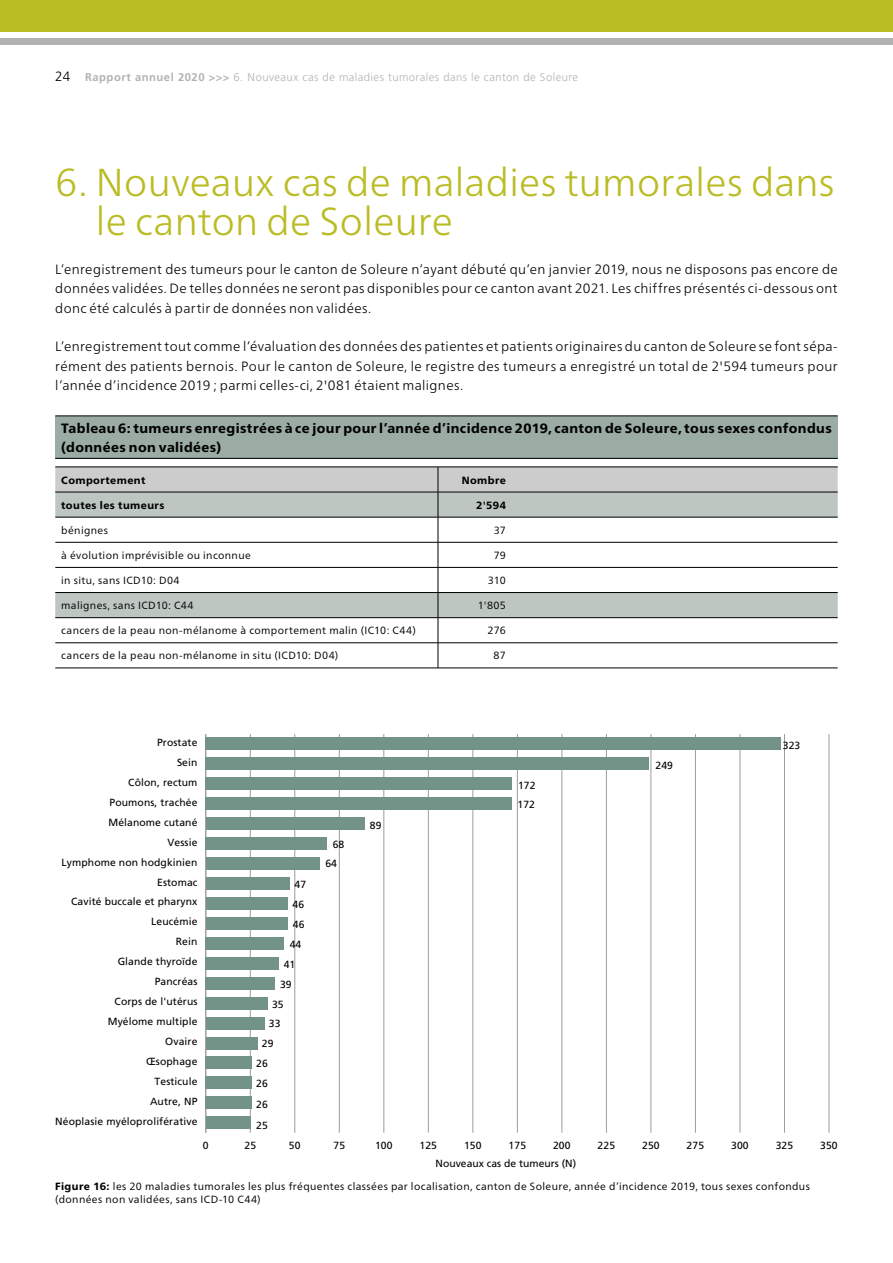
<style>
.page{position:relative;width:893px;height:1263px;background:#fff}
.page>*{position:absolute;margin:0;border:0;box-sizing:border-box;transform-origin:0 0}
.t1{font:300 39px/39px "Frutiger Neue LT Pro";letter-spacing:.005em;color:#babc23}
.t2{font:300 13.5px/19.5px "Frutiger Neue LT Pro";letter-spacing:.025em;color:#000;text-align:justify}
.t3{font:800 13.5px/19.5px "Frutiger Neue LT Pro";letter-spacing:.03em;color:#000}
.t4{font:300 11.25px "Frutiger";letter-spacing:.04em;color:#b3b2b2}
.t5{font:10.5px/13.5px "Frutiger Neue LT Pro";letter-spacing:.035em;color:#000}
.t6{font:800 10.5px "Frutiger Neue LT Pro";letter-spacing:.04em;color:#000}
.t7{font:10.35px/18.6px "Frutiger";letter-spacing:.01em;color:#000}
.s1{font-size:13.5px;color:#000}
.s2{font-weight:700}
.s3{font-weight:400}
.s4{font-weight:800}
</style>
<div class="page">
<div style="left:0;top:0;width:893px;height:32px;background:#babc23"></div>
<div style="left:0;top:38px;width:893px;height:7px;background:#b3b2b2"></div>
<hr style="left:250px;top:734px;width:1px;height:399px;background:#9d9d9c">
<hr style="left:294px;top:734px;width:1px;height:399px;background:#9d9d9c">
<hr style="left:339px;top:734px;width:1px;height:399px;background:#9d9d9c">
<hr style="left:383px;top:734px;width:1px;height:399px;background:#9d9d9c">
<hr style="left:428px;top:734px;width:1px;height:399px;background:#9d9d9c">
<hr style="left:472px;top:734px;width:1px;height:399px;background:#9d9d9c">
<hr style="left:517px;top:734px;width:1px;height:399px;background:#9d9d9c">
<hr style="left:561px;top:734px;width:1px;height:399px;background:#9d9d9c">
<hr style="left:606px;top:734px;width:1px;height:399px;background:#9d9d9c">
<hr style="left:651px;top:734px;width:1px;height:399px;background:#9d9d9c">
<hr style="left:695px;top:734px;width:1px;height:399px;background:#9d9d9c">
<hr style="left:740px;top:734px;width:1px;height:399px;background:#9d9d9c">
<hr style="left:784px;top:734px;width:1px;height:399px;background:#9d9d9c">
<hr style="left:829px;top:734px;width:1px;height:399px;background:#9d9d9c">
<hr style="left:205px;top:734px;width:1px;height:399px;background:#9d9d9c">
<div style="left:206px;top:737px;width:575px;height:13px;background:#749388"></div>
<div style="left:206px;top:757px;width:443px;height:13px;background:#749388"></div>
<div style="left:206px;top:777px;width:306px;height:13px;background:#749388"></div>
<div style="left:206px;top:797px;width:306px;height:13px;background:#749388"></div>
<div style="left:206px;top:817px;width:158px;height:13px;background:#749388"></div>
<div style="left:206px;top:837px;width:121px;height:13px;background:#749388"></div>
<div style="left:206px;top:857px;width:114px;height:13px;background:#749388"></div>
<div style="left:206px;top:877px;width:83px;height:13px;background:#749388"></div>
<div style="left:206px;top:897px;width:82px;height:13px;background:#749388"></div>
<div style="left:206px;top:917px;width:82px;height:13px;background:#749388"></div>
<div style="left:206px;top:937px;width:78px;height:13px;background:#749388"></div>
<div style="left:206px;top:957px;width:73px;height:12px;background:#749388"></div>
<div style="left:206px;top:977px;width:69px;height:12px;background:#749388"></div>
<div style="left:206px;top:997px;width:62px;height:12px;background:#749388"></div>
<div style="left:206px;top:1017px;width:59px;height:12px;background:#749388"></div>
<div style="left:206px;top:1036px;width:51px;height:13px;background:#749388"></div>
<div style="left:206px;top:1056px;width:46px;height:13px;background:#749388"></div>
<div style="left:206px;top:1076px;width:46px;height:13px;background:#749388"></div>
<div style="left:206px;top:1096px;width:46px;height:13px;background:#749388"></div>
<div style="left:206px;top:1116px;width:44px;height:13px;background:#749388"></div>
<div style="left:55px;top:416px;width:783px;height:42px;background:#9aaca3"></div>
<hr style="left:55px;top:416px;width:383px;height:1px;background:#000">
<hr style="left:438px;top:416px;width:400px;height:1px;background:#000">
<hr style="left:55px;top:458px;width:383px;height:1px;background:#000">
<hr style="left:438px;top:458px;width:400px;height:1px;background:#000">
<svg style="left:55px;top:467px;width:783px;height:201px"></svg>
<hr style="left:55px;top:668px;width:383px;height:1px;background:#000">
<hr style="left:438px;top:668px;width:400px;height:1px;background:#000">
<p class="t4" style="left:55px;top:70px;width:524px"><span class="s1">24</span> <span class="s2">Rapport annuel 2020 &gt;&gt;&gt;</span> 6. Nouveaux cas de maladies tumorales dans le canton de Soleure</p>
<h1 class="t1" style="left:96px;top:163px;width:740px;text-indent:-41px">6. Nouveaux cas de maladies tumorales dans le canton de Soleure</h1>
<p class="t2" style="left:55px;top:259px;width:784px">L‘enregistrement des tumeurs pour le canton de Soleure n‘ayant débuté qu‘en janvier 2019, nous ne disposons pas encore de données validées. De telles données ne seront pas disponibles pour ce canton avant 2021. Les chiffres présentés ci-dessous ont donc été calculés à partir de données non validées.</p>
<p class="t2" style="left:55px;top:337px;width:784px">L‘enregistrement tout comme l‘évaluation des données des patientes et patients originaires du canton de Soleure se font sépa&shy;rément des patients bernois. Pour le canton de Soleure, le registre des tumeurs a enregistré un total de 2<span class="s3">'</span>594 tumeurs pour l‘année d‘incidence 2019 ; parmi celles-ci, 2<span class="s3">'</span>081 étaient malignes.</p>
<p class="t3" style="left:61px;top:418px;width:772px">Tableau 6: tumeurs enregistrées à ce jour pour l’année d’incidence 2019, canton de Soleure, tous sexes confondus (données non validées)</p>
<p class="t6" style="left:61px;top:474px;width:86px">Comportement</p>
<p class="t6" style="left:462px;top:474px;width:46px">Nombre</p>
<p class="t6" style="left:61px;top:499px;width:105px">toutes les tumeurs</p>
<p class="t6" style="left:476px;top:499px;width:31px">2'594</p>
<p class="t5" style="left:61px;top:523px;width:48px">bénignes</p>
<p class="t5" style="left:494px;top:523px;width:14px">37</p>
<p class="t5" style="left:61px;top:548px;width:191px">à évolution imprévisible ou inconnue</p>
<p class="t5" style="left:494px;top:548px;width:14px">79</p>
<p class="t5" style="left:61px;top:573px;width:120px">in situ, sans ICD10: D04</p>
<p class="t5" style="left:488px;top:573px;width:20px">310</p>
<p class="t5" style="left:61px;top:599px;width:134px">malignes, sans ICD10: C44</p>
<p class="t5" style="left:478px;top:599px;width:30px">1'805</p>
<p class="t5" style="left:61px;top:624px;width:356px">cancers de la peau non-mélanome à comportement malin (IC10: C44)</p>
<p class="t5" style="left:488px;top:624px;width:20px">276</p>
<p class="t5" style="left:61px;top:649px;width:279px">cancers de la peau non-mélanome in situ (ICD10: D04)</p>
<p class="t5" style="left:494px;top:649px;width:14px">87</p>
<p class="t7" style="left:157px;top:733px;width:42px">Prostate</p>
<p class="t7" style="left:783px;top:736px;width:19px">323</p>
<p class="t7" style="left:655px;top:756px;width:19px">249</p>
<p class="t7" style="left:518px;top:776px;width:20px">172<br>172</p>
<p class="t7" style="left:370px;top:816px;width:13px">89</p>
<p class="t7" style="left:325px;top:835px;width:21px;text-indent:7px">68<br>64</p>
<p class="t7" style="left:293px;top:895px;width:13px">46</p>
<p class="t7" style="left:290px;top:935px;width:13px">44</p>
<p class="t7" style="left:280px;top:975px;width:13px">39</p>
<p class="t7" style="left:272px;top:994px;width:13px">35</p>
<p class="t7" style="left:269px;top:1014px;width:13px">33</p>
<p class="t7" style="left:262px;top:1034px;width:13px">29</p>
<p class="t7" style="left:256px;top:1054px;width:13px">26</p>
<p class="t7" style="left:256px;top:1074px;width:13px">26</p>
<p class="t7" style="left:256px;top:1095px;width:13px">26</p>
<p class="t7" style="left:256px;top:1116px;width:13px">25</p>
<p class="t7" style="left:177px;top:753px;width:22px">Sein</p>
<p class="t7" style="left:128px;top:773px;width:71px">Côlon, rectum</p>
<p class="t7" style="left:110px;top:793px;width:89px">Poumons, trachée</p>
<p class="t7" style="left:108px;top:813px;width:91px">Mélanome cutané</p>
<p class="t7" style="left:168px;top:833px;width:31px">Vessie</p>
<p class="t7" style="left:62px;top:853px;width:137px">Lymphome non hodgkinien</p>
<p class="t7" style="left:157px;top:872px;width:42px">Estomac</p>
<p class="t7" style="left:294px;top:875px;width:13px">47</p>
<p class="t7" style="left:293px;top:915px;width:13px">46</p>
<p class="t7" style="left:284px;top:955px;width:13px">41</p>
<p class="t7" style="left:71px;top:892px;width:128px">Cavité buccale et pharynx</p>
<p class="t7" style="left:151px;top:912px;width:48px">Leucémie</p>
<p class="t7" style="left:176px;top:932px;width:23px">Rein</p>
<p class="t7" style="left:118px;top:952px;width:81px">Glande thyroïde</p>
<p class="t7" style="left:155px;top:972px;width:44px">Pancréas</p>
<p class="t7" style="left:115px;top:992px;width:84px">Corps de l'utérus</p>
<p class="t7" style="left:108px;top:1012px;width:91px">Myélome multiple</p>
<p class="t7" style="left:165px;top:1032px;width:34px">Ovaire</p>
<p class="t7" style="left:146px;top:1052px;width:53px">Œsophage</p>
<p class="t7" style="left:155px;top:1072px;width:44px">Testicule</p>
<p class="t7" style="left:150px;top:1092px;width:49px">Autre, NP</p>
<p class="t7" style="left:55px;top:1112px;width:144px">Néoplasie myéloproliférative</p>
<p class="t7" style="left:203px;top:1136px;width:7px">0</p>
<p class="t7" style="left:244px;top:1136px;width:13px">25</p>
<p class="t7" style="left:289px;top:1136px;width:13px">50</p>
<p class="t7" style="left:333px;top:1136px;width:13px">75</p>
<p class="t7" style="left:375px;top:1136px;width:19px">100</p>
<p class="t7" style="left:420px;top:1136px;width:19px">125</p>
<p class="t7" style="left:464px;top:1136px;width:19px">150</p>
<p class="t7" style="left:509px;top:1136px;width:19px">175</p>
<p class="t7" style="left:553px;top:1136px;width:19px">200</p>
<p class="t7" style="left:598px;top:1136px;width:19px">225</p>
<p class="t7" style="left:642px;top:1136px;width:19px">250</p>
<p class="t7" style="left:687px;top:1136px;width:19px">275</p>
<p class="t7" style="left:731px;top:1136px;width:19px">300</p>
<p class="t7" style="left:776px;top:1136px;width:19px">325</p>
<p class="t7" style="left:820px;top:1136px;width:19px">350</p>
<p class="t7" style="left:436px;top:1154px;width:142px">Nouveaux cas de tumeurs (N)</p>
<p class="t5" style="left:55px;top:1179px;width:756px"><span class="s4">Figure 16:</span> les 20 maladies tumorales les plus fréquentes classées par localisation, canton de Soleure, année d’incidence 2019, tous sexes confondus (données non validées, sans ICD-10 C44)</p>
</div>
